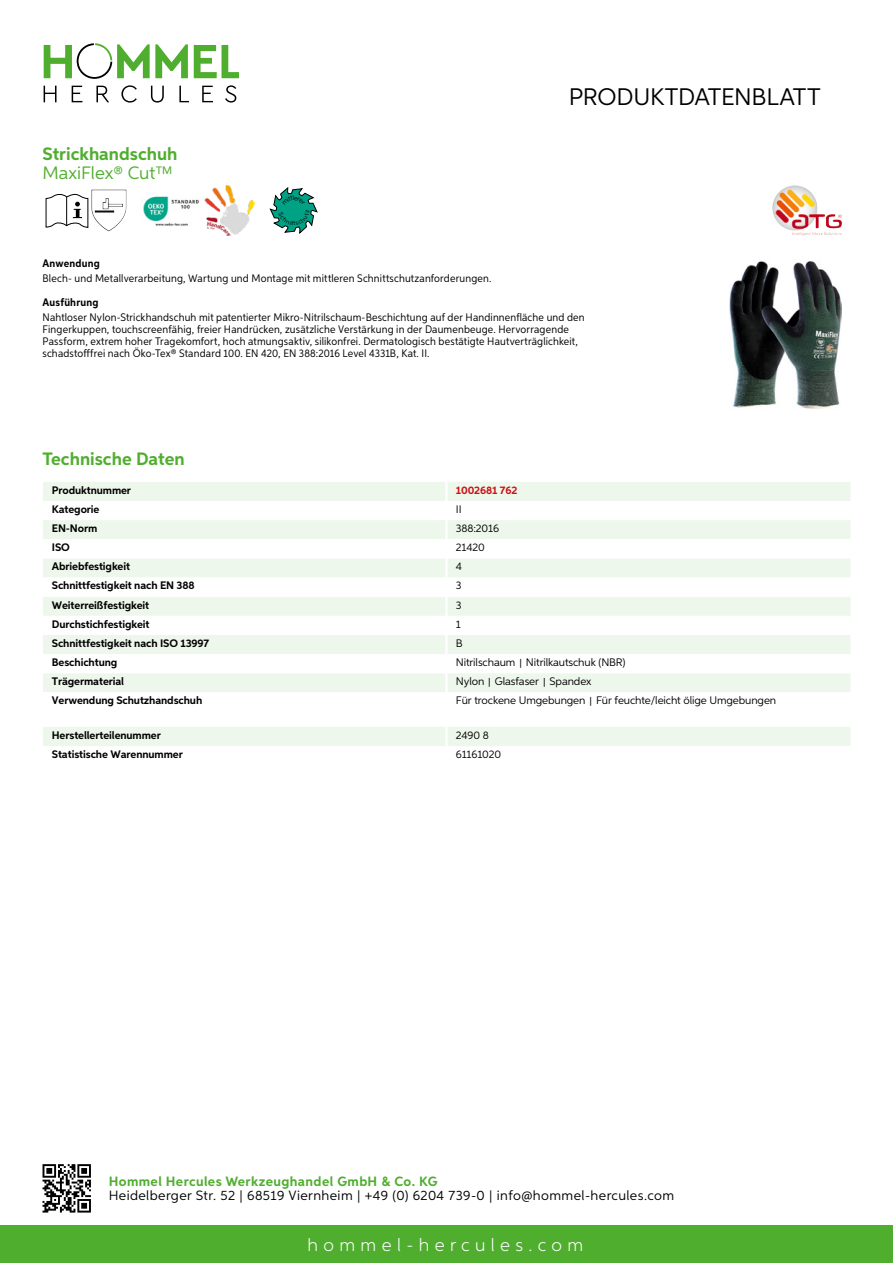
<style>
.page{position:relative;width:893px;height:1263px;background:#fff}
.page>*{position:absolute;margin:0;border:0;box-sizing:border-box;transform-origin:0 0}
.t1{font:24px "Aspira";letter-spacing:-.01em;color:#000}
.t2{font:700 18px "Aspira";color:#50ae2f}
.t3{font:300 18px "Aspira";letter-spacing:.3em;color:#fff}
.t4{font:18px "Aspira";color:#50ae2f}
.t5{font:13.5px "Aspira";letter-spacing:.03em;color:#000}
.t6{font:700 13.5px "Aspira";letter-spacing:.03em;color:#50ae2f}
.t7{font:10.95px/12px "Aspira Nar";letter-spacing:.015em;color:#000}
.t8{font:700 10.95px "Aspira";letter-spacing:-.01em;color:#000}
.t9{font:10.95px "Aspira";letter-spacing:-.01em;color:#000}
.t10{font:700 10.95px "Aspira Nar";letter-spacing:.02em;color:#000}
.t11{font:700 10.95px "Aspira";letter-spacing:-.01em;color:#cd1013}
.s1{font-family:"Wuerth Global";font-size:10.5px}
</style>
<div class="page">
<div style="left:0;top:1226px;width:893px;height:37px;background:#50ae2f"></div>
<svg style="left:43px;top:1164px;width:48px;height:48px"></svg>
<svg style="left:194px;top:45px;width:45px;height:33px"></svg>
<svg style="left:44px;top:43px;width:144px;height:36px"></svg>
<svg style="left:44px;top:86px;width:13px;height:16px"></svg>
<svg style="left:72px;top:86px;width:10px;height:16px"></svg>
<svg style="left:96px;top:86px;width:13px;height:16px"></svg>
<svg style="left:121px;top:85px;width:16px;height:18px"></svg>
<svg style="left:151px;top:86px;width:13px;height:17px"></svg>
<svg style="left:179px;top:86px;width:10px;height:16px"></svg>
<svg style="left:202px;top:86px;width:11px;height:16px"></svg>
<svg style="left:225px;top:85px;width:11px;height:18px"></svg>
<div style="left:43px;top:482px;width:807px;height:19px;background:#eef7eb"></div>
<svg style="left:43px;top:520px;width:807px;height:172px;fill:#eef7eb"></svg>
<hr style="left:445px;top:482px;width:3px;height:19px;background:#fff">
<hr style="left:445px;top:520px;width:3px;height:19px;background:#fff">
<hr style="left:445px;top:539px;width:3px;height:19px;background:#fff">
<hr style="left:445px;top:558px;width:3px;height:19px;background:#fff">
<hr style="left:445px;top:577px;width:3px;height:20px;background:#fff">
<hr style="left:445px;top:597px;width:3px;height:19px;background:#fff">
<hr style="left:445px;top:616px;width:3px;height:19px;background:#fff">
<hr style="left:445px;top:635px;width:3px;height:19px;background:#fff">
<hr style="left:445px;top:654px;width:3px;height:19px;background:#fff">
<hr style="left:445px;top:673px;width:3px;height:19px;background:#fff">
<div style="left:43px;top:727px;width:807px;height:19px;background:#eef7eb"></div>
<svg style="left:46px;top:193px;width:42px;height:35px"></svg>
<img style="left:91px;top:189px;width:8px;height:35px">
<img style="left:143px;top:196px;width:56px;height:30px">
<img style="left:204px;top:185px;width:50px;height:50px">
<img style="left:729px;top:261px;width:113px;height:148px">
<img style="left:772px;top:185px;width:70px;height:50px">
<svg style="left:270px;top:187px;width:48px;height:47px"></svg>
<h2 class="t2" style="left:43px;top:142px;width:137px">Strickhandschuh</h2>
<h2 class="t4" style="left:43px;top:162px;width:132px">MaxiFlex® Cut™</h2>
<h1 class="t1" style="left:569px;top:82px;width:253px">Produktdatenblatt</h1>
<p class="t10" style="left:43px;top:257px;width:59px">Anwendung</p>
<p class="t7" style="left:43px;top:273px;width:450px">Blech- und Metallverarbeitung, Wartung und Montage mit mittleren Schnittschutzanforderungen.</p>
<p class="t10" style="left:43px;top:295px;width:58px">Ausführung</p>
<p class="t7" style="left:43px;top:311px;width:544px">Nahtloser Nylon-Strickhandschuh mit patentierter Mikro-Nitrilschaum-Beschichtung auf der Handinnenfläche und den Fingerkuppen, touchscreenfähig, freier Handrücken, zusätzliche Verstärkung in der Daumenbeuge. Hervorragende Passform, extrem hoher Tragekomfort, hoch atmungsaktiv, silikonfrei. Dermatologisch bestätigte Hautverträglichkeit, schadstofffrei nach Öko-Tex® Standard 100. EN 420, EN 388:2016 Level 4331B, Kat. II.</p>
<h2 class="t2" style="left:43px;top:448px;width:144px">Technische Daten</h2>
<p class="t8" style="left:52px;top:483px;width:81px">Produktnummer</p>
<p class="t11" style="left:456px;top:483px;width:63px">1002681 762</p>
<p class="t8" style="left:52px;top:502px;width:49px">Kategorie</p>
<p class="t9" style="left:456px;top:502px;width:7px">II</p>
<p class="t8" style="left:52px;top:521px;width:47px">EN-Norm</p>
<p class="t9" style="left:456px;top:522px;width:45px">388:2016</p>
<p class="t8" style="left:52px;top:541px;width:19px">ISO</p>
<p class="t9" style="left:456px;top:541px;width:30px">21420</p>
<p class="t8" style="left:52px;top:560px;width:80px">Abriebfestigkeit</p>
<p class="t9" style="left:456px;top:560px;width:8px">4</p>
<p class="t8" style="left:52px;top:579px;width:144px">Schnittfestigkeit nach EN 388</p>
<p class="t9" style="left:456px;top:579px;width:7px">3</p>
<p class="t8" style="left:52px;top:598px;width:99px">Weiterreißfestigkeit</p>
<p class="t9" style="left:456px;top:598px;width:7px">3</p>
<p class="t8" style="left:52px;top:617px;width:99px">Durchstichfestigkeit</p>
<p class="t9" style="left:456px;top:617px;width:7px">1</p>
<p class="t8" style="left:52px;top:636px;width:159px">Schnittfestigkeit nach ISO 13997</p>
<p class="t9" style="left:456px;top:636px;width:7px">B</p>
<p class="t8" style="left:52px;top:655px;width:67px">Beschichtung</p>
<p class="t9" style="left:456px;top:656px;width:154px">N itrilschaum <span class="s1">|</span> N itrilkautschuk (NBR</p>
<p class="t9" style="left:623px;top:656px;width:4px">)</p>
<p class="t8" style="left:52px;top:675px;width:74px">Trägermaterial</p>
<p class="t9" style="left:456px;top:675px;width:137px">N ylon <span class="s1">|</span> Glasfaser <span class="s1">|</span> Spandex</p>
<p class="t8" style="left:52px;top:694px;width:152px">Verwendung Schutzhandschuh</p>
<p class="t9" style="left:456px;top:694px;width:322px">Für trockene U mgebungen <span class="s1">|</span> Für feuchte/leicht ölige U mgebungen</p>
<p class="t8" style="left:52px;top:728px;width:111px">Herstellerteilenummer</p>
<p class="t9" style="left:456px;top:728px;width:35px">2490 8</p>
<p class="t8" style="left:52px;top:747px;width:132px">Statistische Warennummer</p>
<p class="t9" style="left:456px;top:747px;width:47px">61161020</p>
<p class="t6" style="left:109px;top:1172px;width:330px">Hommel Hercules Werkzeughandel GmbH &amp; Co. KG</p>
<p class="t5" style="left:109px;top:1187px;width:567px">Heidelberger Str. 52 | 68519 Viernheim | +49 (0) 6204 739-0 | info@hommel-hercules.com</p>
<h2 class="t3" style="left:307px;top:1234px;width:277px">hommel-hercules.com</h2>
</div>
